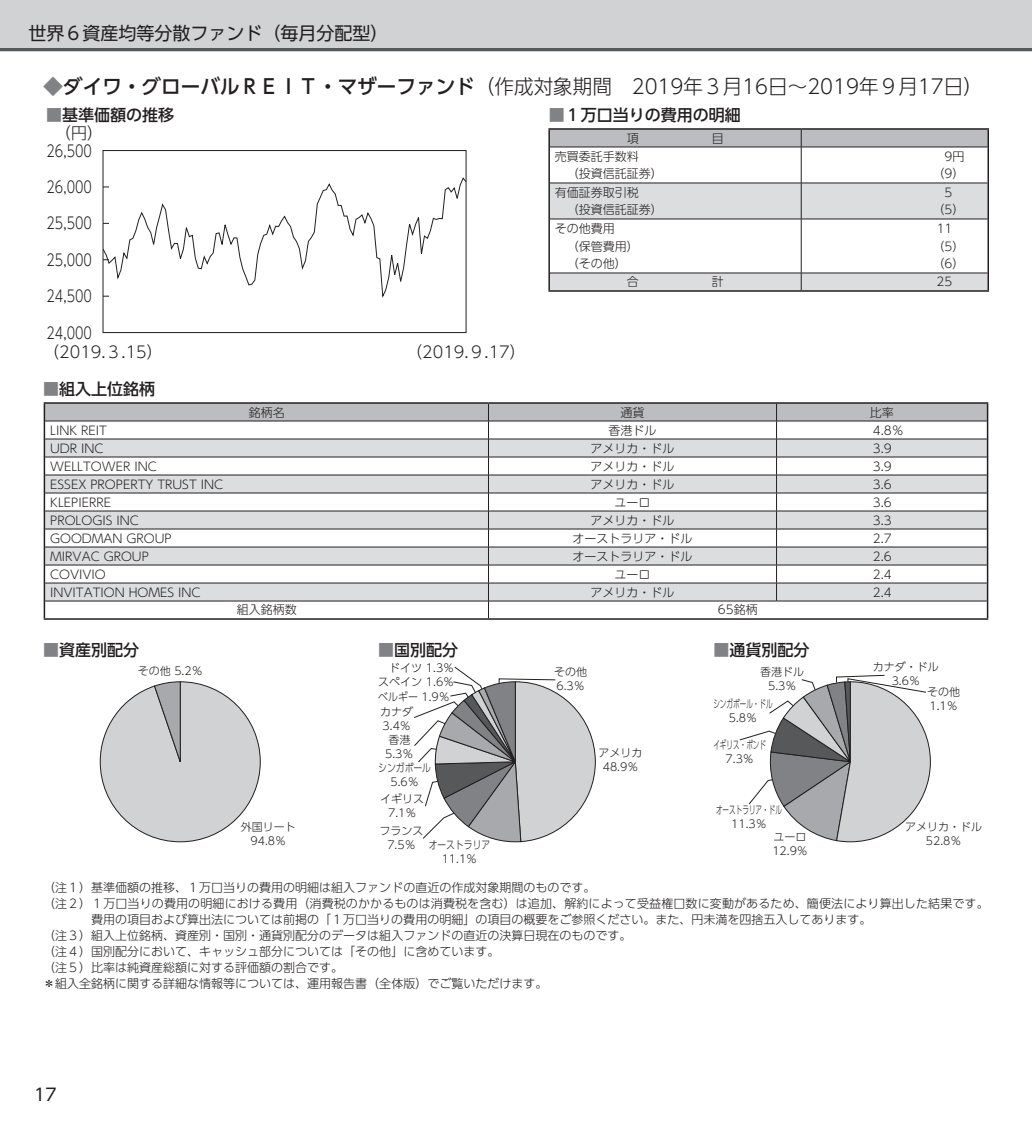
<style>
.page{position:relative;width:1032px;height:1134px;background:#fff}
.page>*{position:absolute;margin:0;border:0;box-sizing:border-box;transform-origin:0 0}
.t1{font:20px "UD Shin Go Pro Light 90 msp RKSJ H";color:#231f20}
.t2{font:18px "UD Shin Go Pro Regular 90 msp RKSJ H";color:#231f20}
.t3{font:17px "UD Shin Go Pro Regular 90 msp RKSJ H";color:#231f20}
.t4{font:16px "UD Shin Go Pro Medium 90 msp RKSJ H";color:#231f20}
.t5{font:16px "UD Shin Go Pro Light 90 msp RKSJ H";color:#231f20;scale:.8 1}
.t6{font:16px "UD Shin Go Pro Light 90 msp RKSJ H";color:#231f20}
.t7{font:12px "UD Shin Go Pro Light 90 msp RKSJ H";color:#231f20}
.t8{font:11px/14px "UD Shin Go Pro Light 90 msp RKSJ H";color:#231f20;text-align:center}
.t9{font:11px/14px "UD Shin Go Pro Light 90 msp RKSJ H";color:#231f20;text-align:center;scale:.6 1}
.t10{font:11px/14px "UD Shin Go Pro Light 90 msp RKSJ H";color:#231f20;text-align:center;scale:.8 1}
.t11{font:11px "UD Shin Go Pro Light 90 msp RKSJ H";color:#231f20;scale:.9 1}
.s1{font-family:"UD Shin Go Pro Medium 90 msp RKSJ H";color:#808285}
.s2{font-family:"UD Shin Go Pro Medium 90 msp RKSJ H"}
.s3{color:#808285}
</style>
<div class="page">
<div style="left:0;top:0;width:1032px;height:51px;background:#d1d2d4"></div>
<hr style="left:0;top:48px;width:1032px;height:3px;background:#57585a">
<svg style="left:99px;top:681px;width:162px;height:162px"></svg>
<svg style="left:414px;top:666px;width:182px;height:177px"></svg>
<svg style="left:739px;top:674px;width:192px;height:169px"></svg>
<hr style="left:44px;top:402px;width:444px;height:2px;background:#231f20">
<hr style="left:488px;top:402px;width:500px;height:2px;background:#231f20">
<hr style="left:44px;top:618px;width:944px;height:2px;background:#231f20">
<svg style="left:44px;top:403px;width:944px;height:215px"></svg>
<hr style="left:776px;top:601px;width:211px;height:1px;background:#231f20">
<hr style="left:548px;top:128px;width:253px;height:2px;background:#231f20">
<hr style="left:801px;top:128px;width:188px;height:2px;background:#231f20">
<hr style="left:548px;top:290px;width:441px;height:2px;background:#231f20">
<svg style="left:548px;top:129px;width:441px;height:161px"></svg>
<svg style="left:105px;top:177px;width:360px;height:121px"></svg>
<div style="left:103px;top:150px;width:364px;height:183px;border:1px solid #231f20"></div>
<h2 class="t2" style="left:28px;top:27px;width:361px">世界６資産均等分散ファンド（毎月分配型）</h2>
<h1 class="t1" style="left:43px;top:79px;width:941px"><span class="s1">◆</span><span class="s2">ダイワ・グローバルＲＥＩＴ・マザーファンド</span>（作成対象期間　2019年３月16日～2019年９月17日）</h1>
<h3 class="t4" style="left:46px;top:109px;width:129px"><span class="s3">■</span>基準価額の推移</h3>
<h3 class="t6" style="left:55px;top:127px;width:49px">（円）</h3>
<h3 class="t5" style="left:46px;top:145px;width:58px">26,500</h3>
<h3 class="t5" style="left:46px;top:181px;width:58px">26,000</h3>
<h3 class="t5" style="left:46px;top:217px;width:58px">25,500</h3>
<h3 class="t5" style="left:46px;top:254px;width:58px">25,000</h3>
<h3 class="t5" style="left:46px;top:290px;width:58px">24,500</h3>
<h3 class="t5" style="left:46px;top:327px;width:58px">24,000</h3>
<h3 class="t6" style="left:43px;top:346px;width:121px">（2019.３.15）</h3>
<h3 class="t6" style="left:406px;top:346px;width:121px">（2019.９.17）</h3>
<h3 class="t4" style="left:43px;top:383px;width:113px"><span class="s3">■</span>組入上位銘柄</h3>
<h3 class="t4" style="left:549px;top:109px;width:193px"><span class="s3">■</span>１万口当りの費用の明細</h3>
<p class="t7" style="left:627px;top:134px;width:13px">項</p>
<p class="t7" style="left:712px;top:134px;width:13px">目</p>
<p class="t7" style="left:555px;top:152px;width:86px">売買委託手数料</p>
<p class="t7" style="left:944px;top:152px;width:21px">9円</p>
<p class="t7" style="left:567px;top:169px;width:98px">（投資信託証券）</p>
<p class="t7" style="left:932px;top:169px;width:33px">（9）</p>
<p class="t7" style="left:555px;top:188px;width:86px">有価証券取引税</p>
<p class="t7" style="left:944px;top:188px;width:9px">5</p>
<p class="t7" style="left:567px;top:205px;width:98px">（投資信託証券）</p>
<p class="t7" style="left:932px;top:205px;width:33px">（5）</p>
<p class="t7" style="left:555px;top:224px;width:62px">その他費用</p>
<p class="t7" style="left:936px;top:224px;width:17px">11</p>
<p class="t7" style="left:567px;top:242px;width:74px">（保管費用）</p>
<p class="t7" style="left:932px;top:242px;width:33px">（5）</p>
<p class="t7" style="left:567px;top:259px;width:62px">（その他）</p>
<p class="t7" style="left:932px;top:259px;width:33px">（6）</p>
<p class="t7" style="left:627px;top:277px;width:13px">合</p>
<p class="t7" style="left:712px;top:277px;width:13px">計</p>
<p class="t7" style="left:936px;top:277px;width:17px">25</p>
<p class="t7" style="left:249px;top:408px;width:37px">銘柄名</p>
<p class="t7" style="left:620px;top:408px;width:25px">通貨</p>
<p class="t7" style="left:870px;top:408px;width:25px">比率</p>
<p class="t7" style="left:50px;top:425px;width:58px">LINK REIT</p>
<p class="t7" style="left:608px;top:425px;width:50px">香港ドル</p>
<p class="t7" style="left:873px;top:425px;width:32px">4.8％</p>
<p class="t7" style="left:50px;top:443px;width:55px">UDR INC</p>
<p class="t7" style="left:590px;top:443px;width:86px">アメリカ・ドル</p>
<p class="t7" style="left:873px;top:443px;width:20px">3.9</p>
<p class="t7" style="left:50px;top:461px;width:108px">WELLTOWER INC</p>
<p class="t7" style="left:590px;top:461px;width:86px">アメリカ・ドル</p>
<p class="t7" style="left:873px;top:461px;width:20px">3.9</p>
<p class="t7" style="left:50px;top:479px;width:174px">ESSEX PROPERTY TRUST INC</p>
<p class="t7" style="left:590px;top:479px;width:85px">アメリカ・ドル</p>
<p class="t7" style="left:873px;top:479px;width:20px">3.6</p>
<p class="t7" style="left:50px;top:497px;width:62px">KLEPIERRE</p>
<p class="t7" style="left:614px;top:497px;width:38px">ユーロ</p>
<p class="t7" style="left:873px;top:497px;width:20px">3.6</p>
<p class="t7" style="left:50px;top:515px;width:90px">PROLOGIS INC</p>
<p class="t7" style="left:590px;top:515px;width:86px">アメリカ・ドル</p>
<p class="t7" style="left:873px;top:515px;width:20px">3.3</p>
<p class="t7" style="left:50px;top:533px;width:123px">GOODMAN GROUP</p>
<p class="t7" style="left:572px;top:533px;width:122px">オーストラリア・ドル</p>
<p class="t7" style="left:873px;top:533px;width:20px">2.7</p>
<p class="t7" style="left:50px;top:551px;width:100px">MIRVAC GROUP</p>
<p class="t7" style="left:572px;top:551px;width:122px">オーストラリア・ドル</p>
<p class="t7" style="left:873px;top:551px;width:20px">2.6</p>
<p class="t7" style="left:50px;top:569px;width:57px">COVIVIO</p>
<p class="t7" style="left:614px;top:569px;width:38px">ユーロ</p>
<p class="t7" style="left:873px;top:569px;width:20px">2.4</p>
<p class="t7" style="left:50px;top:587px;width:152px">INVITATION HOMES INC</p>
<p class="t7" style="left:590px;top:587px;width:86px">アメリカ・ドル</p>
<p class="t7" style="left:873px;top:587px;width:20px">2.4</p>
<p class="t7" style="left:237px;top:605px;width:62px">組入銘柄数</p>
<p class="t7" style="left:718px;top:605px;width:41px">65銘柄</p>
<h3 class="t4" style="left:43px;top:644px;width:97px"><span class="s3">■</span>資産別配分</h3>
<p class="t8" style="left:138px;top:665px;width:66px">その他 5.2％</p>
<p class="t8" style="left:241px;top:822px;width:56px">外国リート<br>94.8％</p>
<h3 class="t4" style="left:378px;top:644px;width:81px"><span class="s3">■</span>国別配分</h3>
<p class="t8" style="left:389px;top:662px;width:66px">ドイツ 1.3％</p>
<p class="t8" style="left:554px;top:666px;width:34px;text-align:left">その他<br>6.3％</p>
<p class="t8" style="left:378px;top:677px;width:77px">スペイン 1.6％</p>
<p class="t11" style="left:378px;top:692px;width:81px">ベルギー 1.9％</p>
<p class="t8" style="left:380px;top:706px;width:34px;text-align:left">カナダ<br>3.4％</p>
<p class="t8" style="left:385px;top:734px;width:30px;text-align:left">香港<br>5.3％</p>
<p class="t10" style="left:378px;top:763px;width:67px">シンガポール<br>5.6％</p>
<p class="t8" style="left:380px;top:793px;width:45px">イギリス<br>7.1％</p>
<p class="t8" style="left:379px;top:825px;width:45px">フランス<br>7.5％</p>
<p class="t10" style="left:429px;top:839px;width:78px">オーストラリア<br>11.1％</p>
<p class="t8" style="left:598px;top:747px;width:45px">アメリカ<br>48.9％</p>
<h3 class="t4" style="left:713px;top:644px;width:97px"><span class="s3">■</span>通貨別配分</h3>
<p class="t8" style="left:760px;top:666px;width:45px">香港ドル<br>5.3％</p>
<p class="t8" style="left:873px;top:661px;width:67px">カナダ・ドル<br>3.6％</p>
<p class="t8" style="left:927px;top:686px;width:34px;text-align:left">その他<br>1.1％</p>
<p class="t9" style="left:713px;top:698px;width:100px">シンガポール・ドル<br>5.8％</p>
<p class="t9" style="left:713px;top:740px;width:89px">イギリス・ポンド<br>7.3％</p>
<p class="t9" style="left:716px;top:804px;width:111px">オーストラリア・ドル<br>11.3％</p>
<p class="t8" style="left:774px;top:831px;width:34px">ユーロ</p>
<p class="t8" style="left:772px;top:845px;width:37px">12.9％</p>
<p class="t8" style="left:905px;top:822px;width:78px">アメリカ・ドル</p>
<p class="t8" style="left:926px;top:836px;width:37px">52.8％</p>
<p class="t7" style="left:43px;top:883px;width:554px">（注１）基準価額の推移、１万口当りの費用の明細は組入ファンドの直近の作成対象期間のものです。</p>
<p class="t7" style="left:43px;top:899px;width:947px">（注２）１万口当りの費用の明細における費用（消費税のかかるものは消費税を含む）は追加、解約によって受益権口数に変動があるため、簡便法により算出した結果です。</p>
<p class="t7" style="left:91px;top:915px;width:782px">費用の項目および算出法については前掲の「１万口当りの費用の明細」の項目の概要をご参照ください。また、円未満を四捨五入してあります。</p>
<p class="t7" style="left:43px;top:931px;width:590px">（注３）組入上位銘柄、資産別・国別・通貨別配分のデータは組入ファンドの直近の決算日現在のものです。</p>
<p class="t7" style="left:43px;top:947px;width:458px">（注４）国別配分において、キャッシュ部分については「その他」に含めています。</p>
<p class="t7" style="left:43px;top:963px;width:302px">（注５）比率は純資産総額に対する評価額の割合です。</p>
<p class="t7" style="left:43px;top:979px;width:506px">＊組入全銘柄に関する詳細な情報等については、運用報告書（全体版）でご覧いただけます。</p>
<h3 class="t3" style="left:34px;top:1089px;width:24px">17</h3>
</div>
